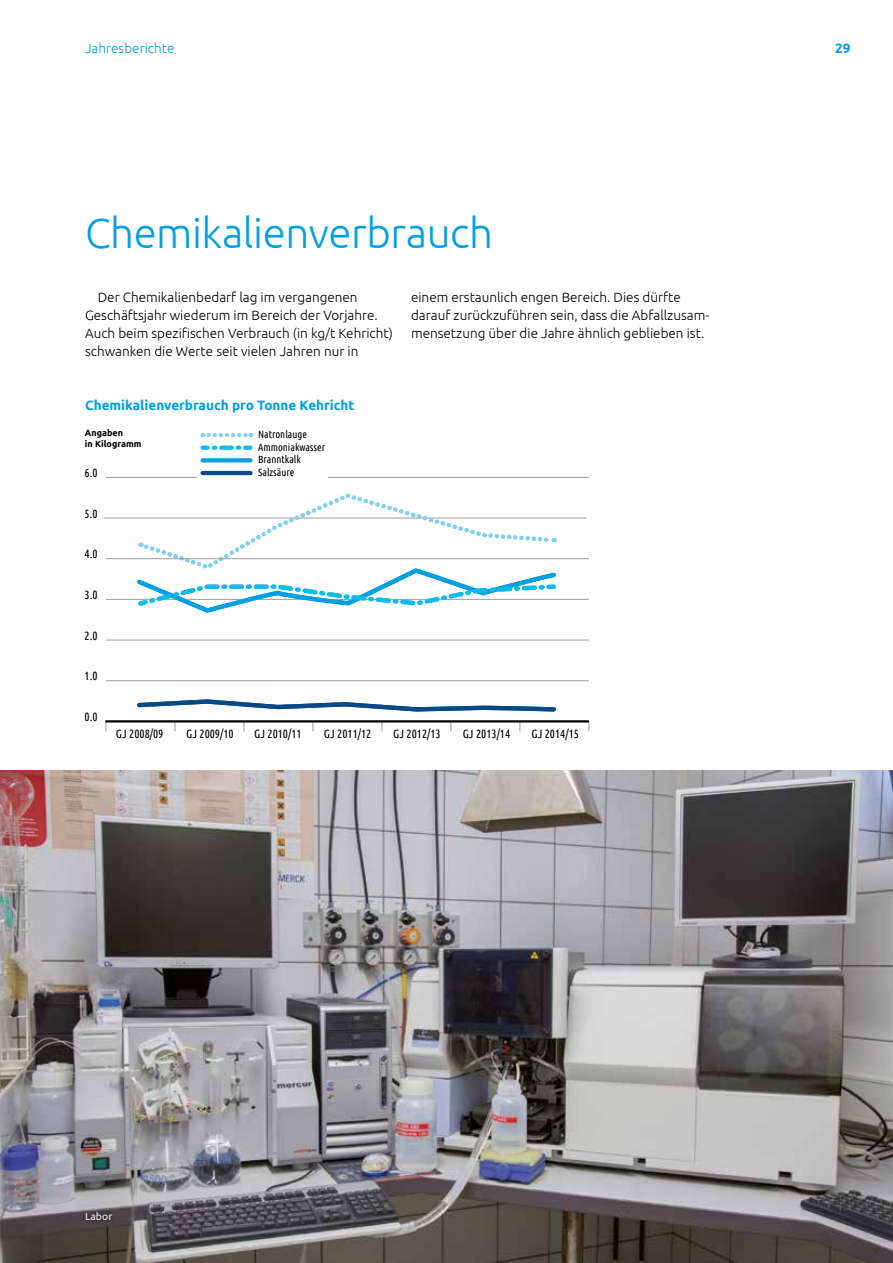
<style>
.page{position:relative;width:893px;height:1263px;background:#fff}
.page>*{position:absolute;margin:0;border:0;box-sizing:border-box;transform-origin:0 0}
.t1{font:300 42px "Ubuntu";letter-spacing:-.01em;color:#009fe3}
.t2{font:300 13.5px/18px "Ubuntu";color:#000}
.t3{font:700 13.5px "Ubuntu";color:#009fe3}
.t4{font:300 13.5px "Ubuntu";color:#009fe3}
.t5{font:12px "Ubuntu Condensed";color:#000}
.t6{font:10.5px/12.8px "Ubuntu Condensed";color:#000}
.t7{font:10.5px "Ubuntu";color:#fff}
.t8{font:700 9px/10.9px "Ubuntu";color:#000}
</style>
<div class="page">
<img style="left:0;top:770px;width:893px;height:493px">
<hr style="left:106px;top:680px;width:483px;height:1px;background:#9d9d9c">
<hr style="left:106px;top:640px;width:483px;height:1px;background:#9d9d9c">
<hr style="left:106px;top:599px;width:483px;height:1px;background:#9d9d9c">
<hr style="left:104px;top:518px;width:482px;height:1px;background:#9d9d9c">
<svg style="left:134px;top:496px;width:426px;height:117px"></svg>
<svg style="left:137px;top:699px;width:419px;height:13px"></svg>
<hr style="left:106px;top:558px;width:483px;height:1px;background:#9d9d9c">
<hr style="left:106px;top:477px;width:483px;height:1px;background:#9d9d9c">
<hr style="left:105px;top:720px;width:484px;height:2px;background:#000">
<div style="left:198px;top:428px;width:130px;height:53px;background:#fff"></div>
<svg style="left:203px;top:433px;width:48px;height:4px"></svg>
<svg style="left:203px;top:445px;width:5px;height:5px"></svg>
<svg style="left:214px;top:445px;width:36px;height:5px"></svg>
<svg style="left:203px;top:458px;width:47px;height:4px"></svg>
<hr style="left:203px;top:471px;width:47px;height:4px;background:#084987">
<svg style="left:81px;top:1208px;width:35px;height:16px"></svg>
<p class="t4" style="left:85px;top:40px;width:91px">Jahresberichte</p>
<p class="t3" style="left:835px;top:40px;width:17px">29</p>
<h1 class="t1" style="left:85px;top:208px;width:410px">Chemikalienverbrauch</h1>
<p class="t2" style="left:85px;top:288px;width:309px;text-indent:13px">Der Chemikalienbedarf lag im vergangenen Geschäftsjahr wiederum im Bereich der Vorjahre.<br>Auch beim spezifischen Verbrauch (in kg/t Kehricht) schwanken die Werte seit vielen Jahren nur in</p>
<p class="t2" style="left:411px;top:288px;width:300px">einem erstaunlich engen Bereich. Dies dürfte darauf zurückzuführen sein, dass die Abfallzusam&shy;mensetzung über die Jahre ähnlich geblieben ist.</p>
<p class="t3" style="left:85px;top:397px;width:271px">Chemikalienverbrauch pro Tonne Kehricht</p>
<p class="t8" style="left:85px;top:427px;width:58px">Angaben<br>in Kilogramm</p>
<p class="t5" style="left:85px;top:466px;width:15px">6.0</p>
<p class="t5" style="left:85px;top:506px;width:15px">5.0</p>
<p class="t5" style="left:85px;top:547px;width:15px">4.0</p>
<p class="t5" style="left:85px;top:587px;width:15px">3.0</p>
<p class="t5" style="left:85px;top:628px;width:15px">2.0</p>
<p class="t5" style="left:85px;top:668px;width:15px">1.0</p>
<p class="t5" style="left:85px;top:709px;width:15px">0.0</p>
<p class="t5" style="left:116px;top:726px;width:49px">GJ 2008/09</p>
<p class="t5" style="left:186px;top:726px;width:49px">GJ 2009/10</p>
<p class="t5" style="left:254px;top:726px;width:49px">GJ 2010/11</p>
<p class="t5" style="left:324px;top:726px;width:49px">GJ 2011/12</p>
<p class="t5" style="left:393px;top:726px;width:49px">GJ 2012/13</p>
<p class="t5" style="left:463px;top:726px;width:49px">GJ 2013/14</p>
<p class="t5" style="left:531px;top:726px;width:49px">GJ 2014/15</p>
<p class="t6" style="left:258px;top:427px;width:69px">Natronlauge<br>Ammoniakwasser<br>Branntkalk<br>Salzsäure</p>
<p class="t7" style="left:85px;top:1210px;width:29px">Labor</p>
</div>
